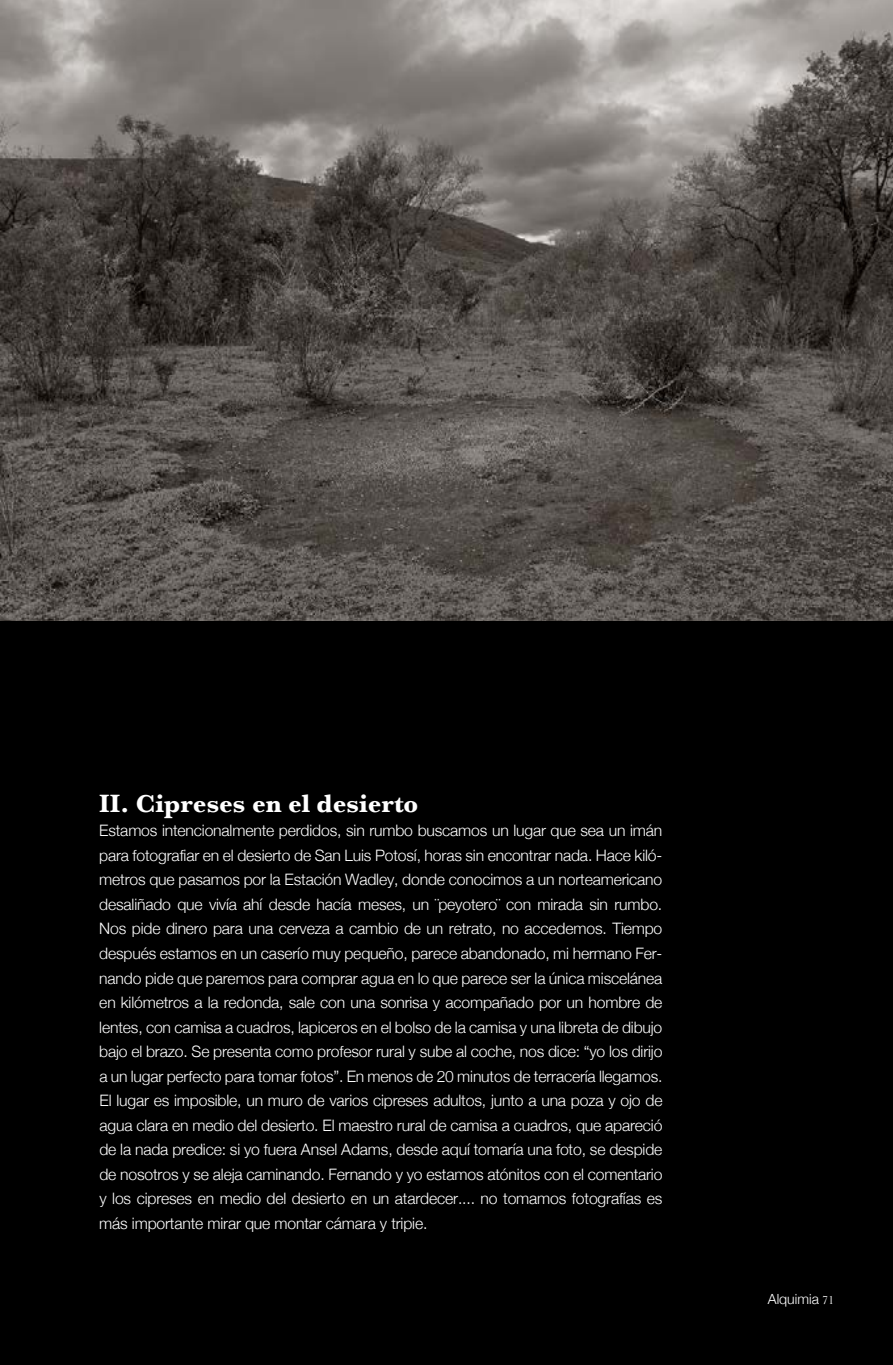
<style>
.page{position:relative;width:893px;height:1365px;background:#fff}
.page>*{position:absolute;margin:0;border:0;box-sizing:border-box;transform-origin:0 0}
.t1{font:700 26.25px "Baskerville";color:#fff}
.t2{font:300 15.75px/24.5px "Helvetica Neue";letter-spacing:-.01em;color:#fff;text-align:justify}
.t3{font:300 14px "Helvetica Neue";color:#fff}
.s1{font-family:"Baskerville";font-weight:400;font-size:12.25px}
</style>
<div class="page">
<div style="left:0;top:0;width:893px;height:1364px;background:#000"></div>
<img style="left:0;top:0;width:893px;height:620px">
<h1 class="t1" style="left:99px;top:787px;width:321px">II. Cipreses en el desierto</h1>
<p class="t2" style="left:99px;top:818px;width:565px">Estamos intencionalmente perdidos, sin rumbo buscamos un lugar que sea un imán para fotografiar en el desierto de San Luis Potosí, horas sin encontrar nada. Hace kiló&shy;metros que pasamos por la Estación Wadley, donde conocimos a un norteamericano desaliñado que vivía ahí desde hacía meses, un ¨peyotero¨ con mirada sin rumbo.<br>Nos pide dinero para una cerveza a cambio de un retrato, no accedemos. Tiempo después estamos en un caserío muy pequeño, parece abandonado, mi hermano Fer&shy;nando pide que paremos para comprar agua en lo que parece ser la única miscelánea en kilómetros a la redonda, sale con una sonrisa y acompañado por un hombre de lentes, con camisa a cuadros, lapiceros en el bolso de la camisa y una libreta de dibujo bajo el brazo. Se presenta como profesor rural y sube al coche, nos dice: “yo los dirijo a un lugar perfecto para tomar fotos”. En menos de 20 minutos de terracería llegamos.<br>El lugar es imposible, un muro de varios cipreses adultos, junto a una poza y ojo de agua clara en medio del desierto. El maestro rural de camisa a cuadros, que apareció de la nada predice: si yo fuera Ansel Adams, desde aquí tomaría una foto, se despide de nosotros y se aleja caminando. Fernando y yo estamos atónitos con el comentario y los cipreses en medio del desierto en un atardecer.... no tomamos fotografías es más importante mirar que montar cámara y tripie.</p>
<p class="t3" style="left:768px;top:1290px;width:68px">Alquimia <span class="s1">71</span></p>
</div>
